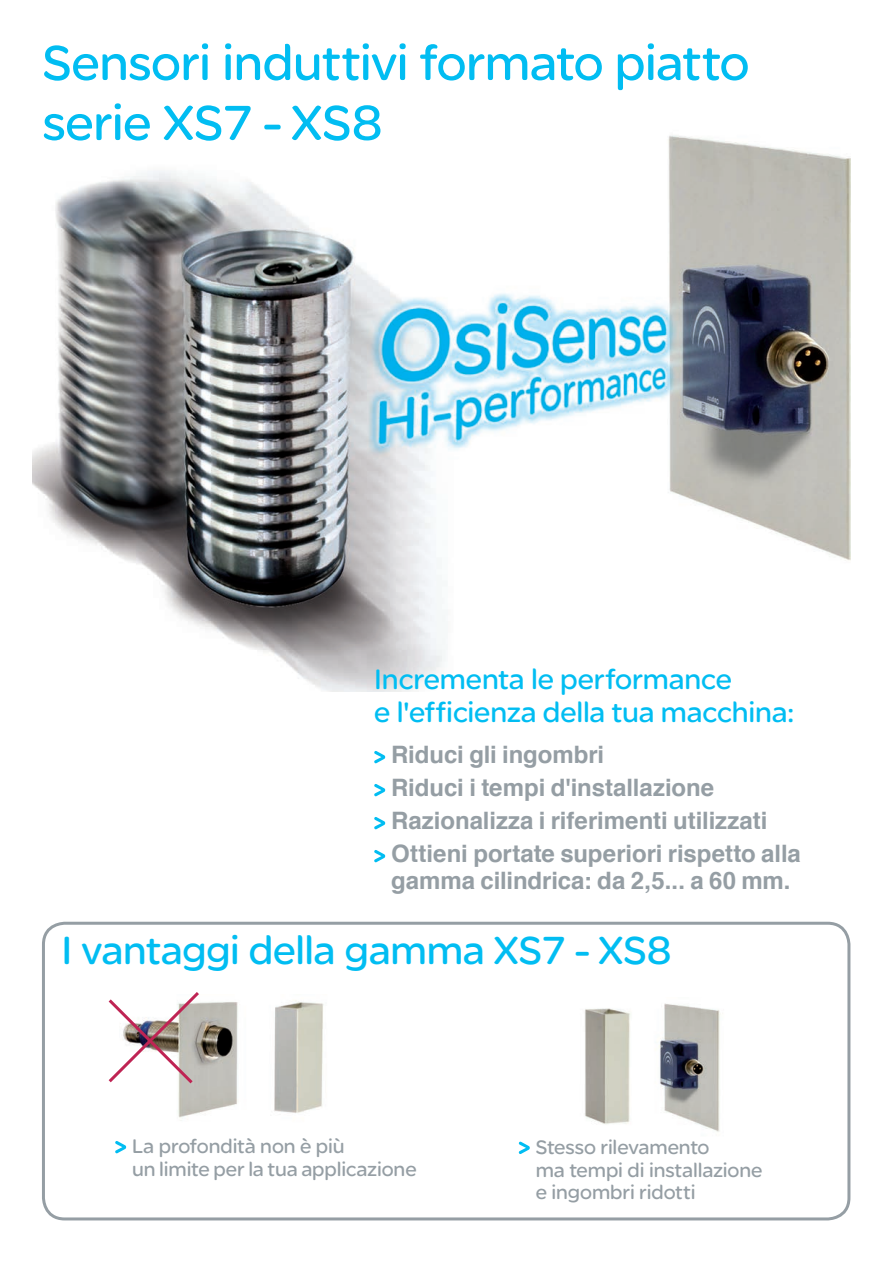
<style>
.page{position:relative;width:893px;height:1263px;background:#fff}
.page>*{position:absolute;margin:0;border:0;box-sizing:border-box;transform-origin:0 0}
.Range_Title{font:52.5px "SE Optimist";letter-spacing:-.01em;color:#01bdf2}
.Range_Title-2{font:42px "SE Optimist";letter-spacing:-.01em;color:#01bdf2}
.Range_Title-3{font:30px/33px "SE Optimist";letter-spacing:-.01em;color:#01bdf2}
.Range_Title-4{font:700 24px/27px "Helvetica";letter-spacing:-.005em;color:#959ea4}
.Range_Title-5{font:21px/22.5px "SE Optimist";letter-spacing:-.005em;color:#959ea4}
</style>
<div class="page">
<div style="left:42px;top:922px;width:808px;height:298px;border:3px solid #959ea4;border-radius:21px"></div>
<img style="left:33px;top:135px;width:817px;height:557px">
<svg style="left:374px;top:751px;width:11px;height:13px"></svg>
<svg style="left:374px;top:784px;width:11px;height:13px"></svg>
<svg style="left:374px;top:817px;width:11px;height:13px"></svg>
<svg style="left:374px;top:850px;width:11px;height:13px"></svg>
<svg style="left:115px;top:1141px;width:11px;height:13px"></svg>
<svg style="left:518px;top:1141px;width:12px;height:13px"></svg>
<img style="left:584px;top:1003px;width:136px;height:129px">
<img style="left:178px;top:1000px;width:146px;height:118px">
<svg style="left:108px;top:992px;width:94px;height:94px"></svg>
<p class="Range_Title" style="left:43px;top:33px;width:708px">Sensori induttivi formato piatto</p>
<p class="Range_Title" style="left:43px;top:93px;width:342px">serie XS7 - XS8</p>
<p class="Range_Title-3" style="left:374px;top:662px;width:422px">Incrementa le performance<br>e l'efficienza della tua macchina:</p>
<p class="Range_Title-4" style="left:391px;top:742px;width:214px">Riduci gli ingombri</p>
<p class="Range_Title-4" style="left:391px;top:775px;width:324px">Riduci i tempi d'installazione</p>
<p class="Range_Title-4" style="left:391px;top:808px;width:378px">Razionalizza i riferimenti utilizzati</p>
<p class="Range_Title-4" style="left:391px;top:841px;width:411px">Ottieni portate superiori rispetto alla gamma cilindrica: da 2,5... a 60 mm.</p>
<p class="Range_Title-2" style="left:62px;top:926px;width:612px">I vantaggi della gamma XS7 - XS8</p>
<p class="Range_Title-5" style="left:132px;top:1135px;width:286px">La profondità non è più<br>un limite per la tua applicazione</p>
<p class="Range_Title-5" style="left:536px;top:1136px;width:228px">Stesso rilevamento<br>ma tempi di installazione e ingombri ridotti</p>
</div>
